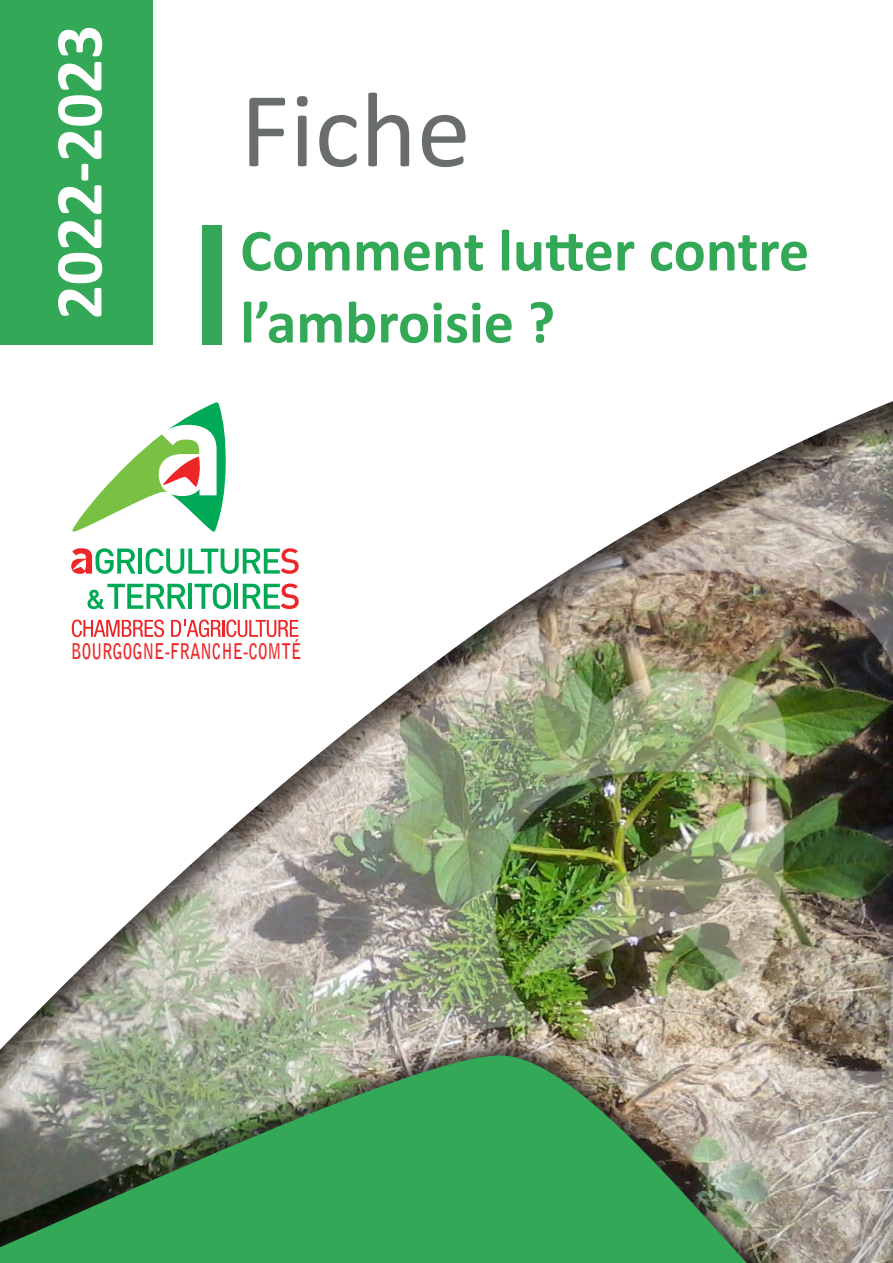
<style>
.page{position:relative;width:893px;height:1263px;background:#fff}
.page>*{position:absolute;margin:0;border:0;box-sizing:border-box;transform-origin:0 0}
.t1{font:108px "Calibri";color:#6a6d6d}
.t2{font:700 67.5px "Calibri";color:#fff}
.t3{font:700 60px/72px "Calibri";color:#33a957}
.t4{font:700 21.45px "Bell Gothic Std";color:#ed2729;scale:.73 1}
</style>
<div class="page">
<div style="left:0;top:0;width:152px;height:344px;background:#33a957"></div>
<div style="left:202px;top:225px;width:19px;height:119px;background:#33a957"></div>
<img style="left:15px;top:401px;width:878px;height:862px">
<div style="left:0;top:1034px;width:820px;height:229px;background:#231f20;opacity:.75"></div>
<img style="left:0;top:1055px;width:822px;height:208px">
<svg style="left:72px;top:619px;width:92px;height:18px"></svg>
<svg style="left:171px;top:619px;width:127px;height:18px"></svg>
<svg style="left:88px;top:584px;width:98px;height:25px"></svg>
<hr style="left:189px;top:584px;width:3px;height:25px;background:#00a955">
<svg style="left:195px;top:583px;width:36px;height:26px"></svg>
<hr style="left:234px;top:584px;width:4px;height:25px;background:#00a955">
<svg style="left:243px;top:583px;width:56px;height:26px"></svg>
<svg style="left:71px;top:548px;width:65px;height:26px"></svg>
<hr style="left:138px;top:548px;width:4px;height:26px;background:#00a955">
<svg style="left:146px;top:548px;width:153px;height:26px"></svg>
<svg style="left:72px;top:402px;width:154px;height:130px"></svg>
<p class="t2" style="left:31px;top:319px;width:296px;rotate:-90deg">2022-2023</p>
<h1 class="t1" style="left:240px;top:55px;width:232px">Fiche</h1>
<p class="t3" style="left:240px;top:214px;width:570px">Comment lutter contre l’ambroisie ?</p>
<p class="t4" style="left:71px;top:639px;width:317px">BOURGOGNE-FRANCHE-COMTÉ</p>
</div>
